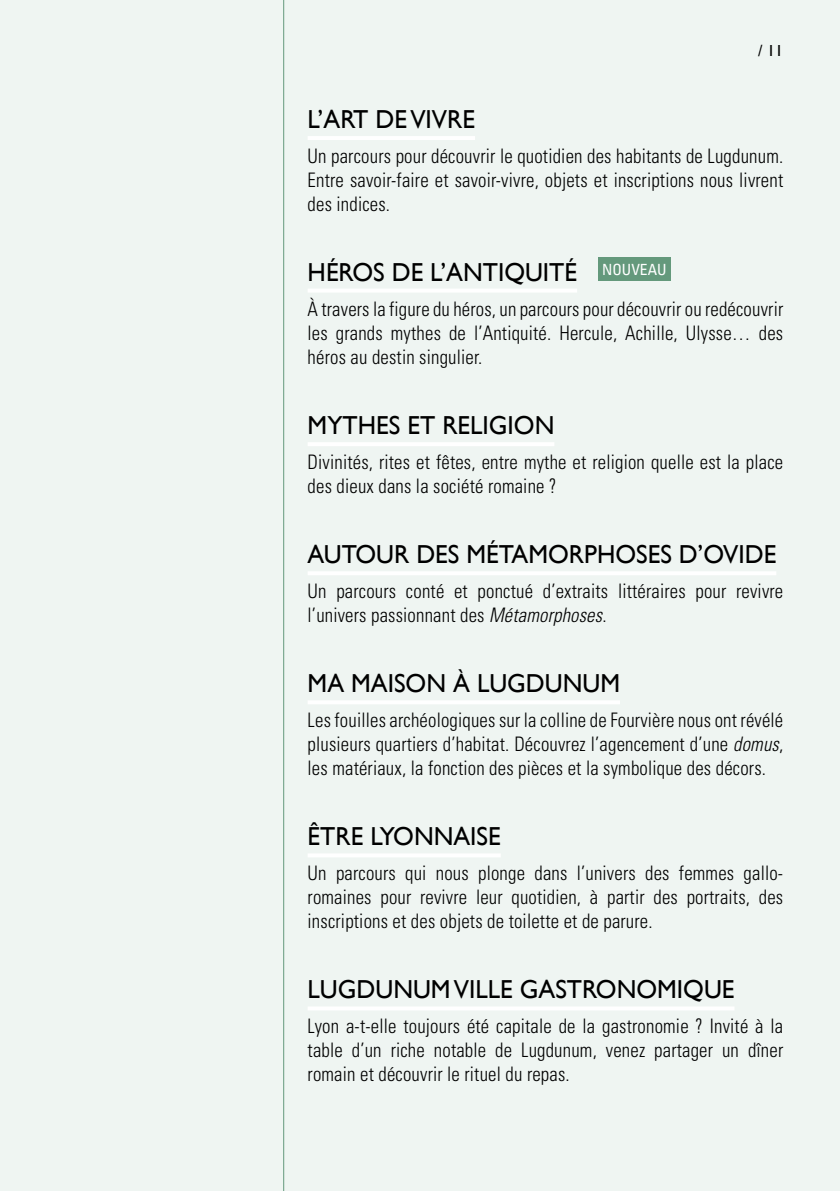
<style>
.page{position:relative;width:840px;height:1191px;background:#fff}
.page>*{position:absolute;margin:0;border:0;box-sizing:border-box;transform-origin:0 0}
.t1{font:26px "Gill Sans";color:#000}
.t2{font:300 condensed 20px/24px "Univers";letter-spacing:.01em;color:#000;text-align:justify;scale:.94 1}
.t3{font:16px "Gill Sans";color:#000}
.s1{font-style:italic}
</style>
<div class="page">
<div style="left:0;top:0;width:839px;height:1191px;background:#eff5f2"></div>
<hr style="left:283px;top:0;width:1px;height:1191px;background:#64997c">
<hr style="left:307px;top:136px;width:168px;height:4px;background:#fff">
<hr style="left:307px;top:288px;width:270px;height:4px;background:#fff">
<hr style="left:307px;top:442px;width:247px;height:4px;background:#fff">
<hr style="left:307px;top:571px;width:468px;height:4px;background:#fff">
<hr style="left:307px;top:700px;width:312px;height:4px;background:#fff">
<hr style="left:307px;top:853px;width:193px;height:4px;background:#fff">
<hr style="left:307px;top:1006px;width:427px;height:4px;background:#fff">
<div style="left:598px;top:257px;width:72px;height:23px;background:#64997c"></div>
<p class="t3" style="left:757px;top:41px;width:26px">/ 11</p>
<h1 class="t1" style="left:307px;top:103px;width:169px">L’ART DE VIVRE</h1>
<p class="t2" style="left:307px;top:144px;width:507px">Un parcours pour découvrir le quotidien des habitants de Lugdunum.<br>Entre savoir-faire et savoir-vivre, objets et inscriptions nous livrent des indices.</p>
<h1 class="t1" style="left:307px;top:256px;width:360px">HÉROS DE L’ANTIQUITÉ <sup>NOUVEAU</sup></h1>
<p class="t2" style="left:307px;top:297px;width:507px">À travers la figure du héros, un parcours pour découvrir ou redécouvrir les grands mythes de l’Antiquité. Hercule, Achille, Ulysse… des héros au destin singulier.</p>
<h1 class="t1" style="left:307px;top:409px;width:248px">MYTHES ET RELIGION</h1>
<p class="t2" style="left:307px;top:450px;width:507px">Divinités, rites et fêtes, entre mythe et religion quelle est la place des dieux dans la société romaine ?</p>
<h1 class="t1" style="left:307px;top:538px;width:470px">AUTOUR DES MÉTAMORPHOSES D’OVIDE</h1>
<p class="t2" style="left:307px;top:579px;width:507px">Un parcours conté et ponctué d’extraits littéraires pour revivre l’univers passionnant des <span class="s1">Métamorphoses</span>.</p>
<h1 class="t1" style="left:307px;top:667px;width:314px">MA MAISON À LUGDUNUM</h1>
<p class="t2" style="left:307px;top:708px;width:507px">Les fouilles archéologiques sur la colline de Fourvière nous ont révélé plusieurs quartiers d’habitat. Découvrez l’agencement d’une <span class="s1">domus</span>, les matériaux, la fonction des pièces et la symbolique des décors.</p>
<h1 class="t1" style="left:307px;top:821px;width:194px">ÊTRE LYONNAISE</h1>
<p class="t2" style="left:307px;top:861px;width:507px">Un parcours qui nous plonge dans l’univers des femmes gallo&shy;romaines pour revivre leur quotidien, à partir des portraits, des inscriptions et des objets de toilette et de parure.</p>
<h1 class="t1" style="left:307px;top:974px;width:428px">LUGDUNUM VILLE GASTRONOMIQUE</h1>
<p class="t2" style="left:307px;top:1014px;width:507px">Lyon a-t-elle toujours été capitale de la gastronomie ? Invité à la table d’un riche notable de Lugdunum, venez partager un dîner romain et découvrir le rituel du repas.</p>
</div>
